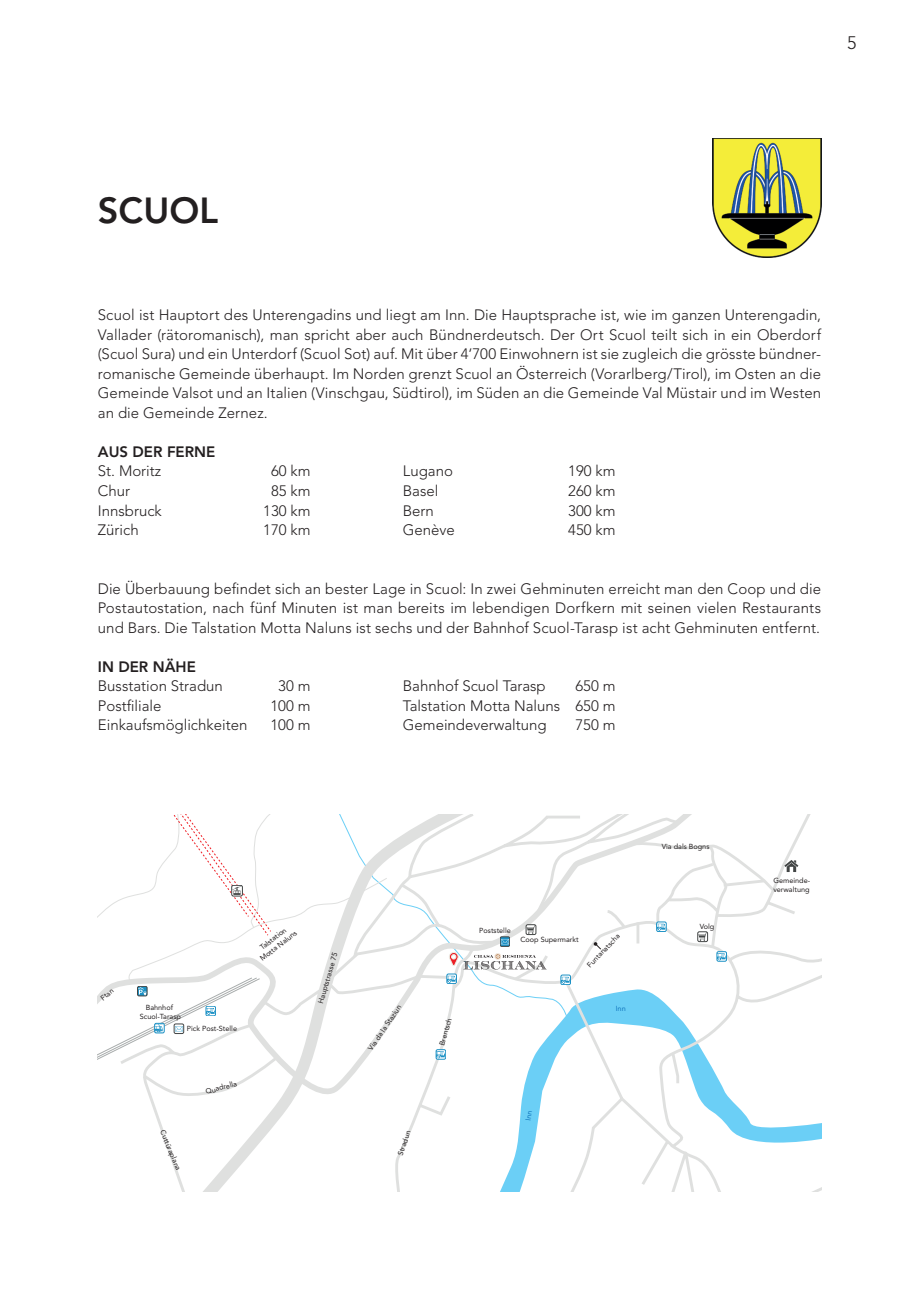
<style>
.page{position:relative;width:919px;height:1289px;background:#fff}
.page>*{position:absolute;margin:0;border:0;box-sizing:border-box;transform-origin:0 0}
.t1{font:800 36px "Avenir LT Std";letter-spacing:.005em;color:#231f20}
.t2{font:300 18px "Avenir LT Std";color:#231f20}
.t3{font:300 15px/19.5px "Avenir LT Std";color:#231f20;text-align:justify}
.t4{font:800 15px "Avenir LT Std";color:#231f20}
.t5{font:7.35px/8.7px "Avenir LT Std";color:#231f20;text-align:center}
.t6{font:7.35px "Avenir LT Std";color:#1074bc}
</style>
<div class="page">
<img style="left:712px;top:138px;width:109px;height:119px">
<svg style="left:150px;top:814px;width:301px;height:377px"></svg>
<svg style="left:98px;top:814px;width:289px;height:193px"></svg>
<svg style="left:170px;top:814px;width:102px;height:122px"></svg>
<svg style="left:438px;top:1051px;width:6px;height:6px"></svg>
<div style="left:436px;top:1049px;width:10px;height:10px;border:1px solid #1c91c5;border-radius:2px"></div>
<svg style="left:448px;top:975px;width:3px;height:6px"></svg>
<div style="left:446px;top:973px;width:10px;height:10px;border:1px solid #1c91c5;border-radius:2px"></div>
<svg style="left:98px;top:977px;width:162px;height:122px"></svg>
<svg style="left:451px;top:814px;width:370px;height:377px"></svg>
<svg style="left:718px;top:953px;width:6px;height:6px"></svg>
<div style="left:716px;top:951px;width:10px;height:10px;border:1px solid #1c91c5;border-radius:2px"></div>
<svg style="left:562px;top:976px;width:6px;height:6px"></svg>
<div style="left:560px;top:974px;width:10px;height:10px;border:1px solid #1c91c5;border-radius:2px"></div>
<svg style="left:658px;top:923px;width:6px;height:6px"></svg>
<div style="left:656px;top:921px;width:10px;height:10px;border:1px solid #1c91c5;border-radius:2px"></div>
<svg style="left:449px;top:952px;width:97px;height:17px"></svg>
<svg style="left:784px;top:859px;width:14px;height:13px"></svg>
<svg style="left:593px;top:942px;width:8px;height:7px"></svg>
<svg style="left:525px;top:1110px;width:7px;height:10px"></svg>
<p class="t2" style="left:847px;top:32px;width:11px">5</p>
<h1 class="t1" style="left:98px;top:189px;width:122px">SCUOL</h1>
<p class="t3" style="left:98px;top:305px;width:724px">Scuol ist Hauptort des Unterengadins und liegt am Inn. Die Hauptsprache ist, wie im ganzen Unterengadin, Vallader (rätoromanisch), man spricht aber auch Bündnerdeutsch. Der Ort Scuol teilt sich in ein Oberdorf (Scuol Sura) und ein Unterdorf (Scuol Sot) auf. Mit über 4‘700 Einwohnern ist sie zugleich die grösste bündner&shy;romanische Gemeinde überhaupt. Im Norden grenzt Scuol an Österreich (Vorarlberg/Tirol), im Osten an die Gemeinde Valsot und an Italien (Vinschgau, Südtirol), im Süden an die Gemeinde Val Müstair und im Westen an die Gemeinde Zernez.</p>
<p class="t4" style="left:98px;top:443px;width:119px">AUS DER FERNE</p>
<p class="t3" style="left:98px;top:461px;width:65px">St. Moritz</p>
<p class="t3" style="left:271px;top:461px;width:41px">60 km</p>
<p class="t3" style="left:98px;top:481px;width:34px">Chur</p>
<p class="t3" style="left:271px;top:481px;width:41px">85 km</p>
<p class="t3" style="left:98px;top:500px;width:65px">Innsbruck</p>
<p class="t3" style="left:263px;top:500px;width:49px">130 km</p>
<p class="t3" style="left:98px;top:520px;width:42px">Zürich</p>
<p class="t3" style="left:263px;top:520px;width:49px">170 km</p>
<p class="t3" style="left:403px;top:461px;width:52px">Lugano</p>
<p class="t3" style="left:568px;top:461px;width:49px">190 km</p>
<p class="t3" style="left:403px;top:481px;width:37px">Basel</p>
<p class="t3" style="left:568px;top:481px;width:49px">260 km</p>
<p class="t3" style="left:403px;top:500px;width:33px">Bern</p>
<p class="t3" style="left:568px;top:500px;width:49px">300 km</p>
<p class="t3" style="left:403px;top:520px;width:53px">Genève</p>
<p class="t3" style="left:568px;top:520px;width:49px">450 km</p>
<p class="t3" style="left:98px;top:578px;width:724px">Die Überbauung befindet sich an bester Lage in Scuol: In zwei Gehminuten erreicht man den Coop und die Postautostation, nach fünf Minuten ist man bereits im lebendigen Dorfkern mit seinen vielen Restaurants und Bars. Die Talstation Motta Naluns ist sechs und der Bahnhof Scuol-Tarasp ist acht Gehminuten entfernt.</p>
<p class="t4" style="left:98px;top:657px;width:100px">IN DER NÄHE</p>
<p class="t3" style="left:98px;top:676px;width:127px">Busstation Stradun</p>
<p class="t3" style="left:278px;top:676px;width:34px">30 m</p>
<p class="t3" style="left:98px;top:695px;width:65px">Postfiliale</p>
<p class="t3" style="left:270px;top:695px;width:42px">100 m</p>
<p class="t3" style="left:98px;top:715px;width:151px">Einkaufsmöglichkeiten</p>
<p class="t3" style="left:270px;top:715px;width:42px">100 m</p>
<p class="t3" style="left:403px;top:676px;width:144px">Bahnhof Scuol Tarasp</p>
<p class="t3" style="left:403px;top:676px;width:214px;text-indent:173px">650 m Talstation Motta Naluns 650 m Gemeindeverwaltung</p>
<p class="t3" style="left:575px;top:715px;width:42px">750 m</p>
<p class="t5" style="left:99px;top:995px;width:16px;rotate:-38deg">Ftan</p>
<p class="t5" style="left:479px;top:925px;width:33px">Poststelle</p>
<p class="t5" style="left:253px;top:949px;width:46px;rotate:-38deg">Talstation<br>Motta Naluns</p>
<p class="t5" style="left:520px;top:935px;width:60px">Coop Supermarkt</p>
<p class="t5" style="left:585px;top:963px;width:45px;rotate:-46deg">Funtanatscha</p>
<p class="t5" style="left:316px;top:1002px;width:54px;rotate:-74deg">Hauptstrasse 75</p>
<p class="t5" style="left:140px;top:1003px;width:43px">Bahnhof<br>Scuol-Tarasp</p>
<p class="t6" style="left:615px;top:1004px;width:12px">Inn</p>
<p class="t5" style="left:366px;top:1047px;width:55px;rotate:-56deg">Via da la Staziun</p>
<p class="t5" style="left:437px;top:1044px;width:30px;rotate:-74deg">Brentsch</p>
<p class="t5" style="left:187px;top:1023px;width:52px">Pick Post-Stelle</p>
<p class="t5" style="left:166px;top:1128px;width:44px;rotate:67deg">Cuttüraplana</p>
<p class="t5" style="left:204px;top:1087px;width:34px;rotate:-16deg">Quadrella</p>
<p class="t5" style="left:396px;top:1153px;width:27px;rotate:-71deg">Stradun</p>
<p class="t5" style="left:661px;top:841px;width:49px">Via dals Bogns</p>
<p class="t5" style="left:699px;top:921px;width:16px">Volg</p>
<p class="t5" style="left:773px;top:876px;width:38px;text-align:left">Gemeinde&shy;verwaltung</p>
</div>
